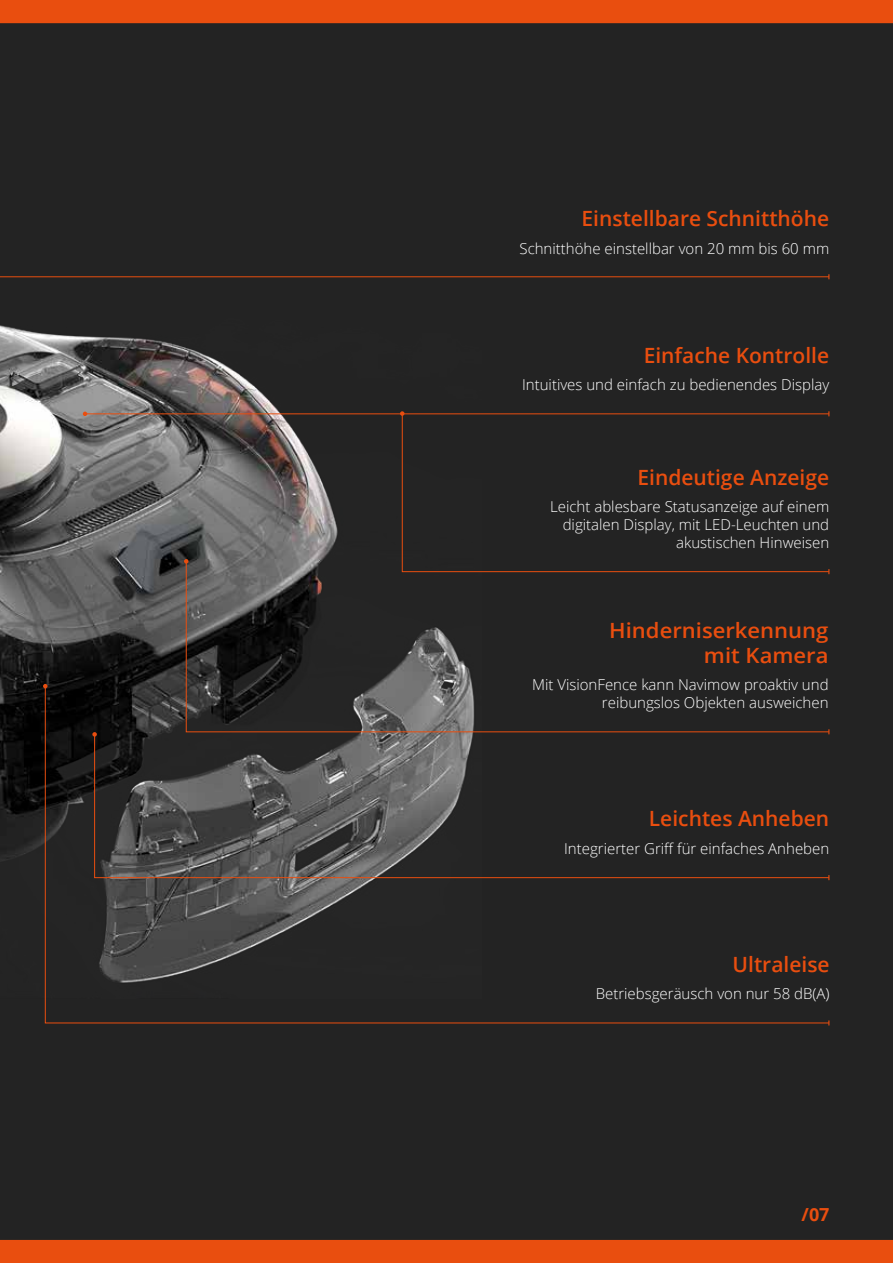
<style>
.page{position:relative;width:893px;height:1263px;background:#232323}
.page>*{position:absolute;margin:0;border:0;box-sizing:border-box;transform-origin:0 0}
.t1{font:600 21px "Open Sans";color:#e94e0f}
.t2{font:600 21px/25.2px "Open Sans";color:#e94e0f;text-align:right;scale:1.05 1}
.t3{font:700 18px "Open Sans";color:#e94e0f}
.t4{font:300 15px/18px "Open Sans";color:#fff;text-align:right}
</style>
<div class="page">
<img style="left:0;top:350px;width:405px;height:648px">
<hr style="left:85px;top:414px;width:744px;height:1px;background:#e94e0f">
<svg style="left:83px;top:412px;width:4px;height:4px"></svg>
<svg style="left:402px;top:413px;width:427px;height:148px"></svg>
<svg style="left:400px;top:411px;width:4px;height:5px"></svg>
<svg style="left:45px;top:686px;width:784px;height:337px"></svg>
<svg style="left:43px;top:684px;width:5px;height:4px"></svg>
<svg style="left:186px;top:561px;width:643px;height:171px"></svg>
<svg style="left:184px;top:559px;width:4px;height:5px"></svg>
<svg style="left:0;top:276px;width:829px;height:74px"></svg>
<div style="left:0;top:0;width:893px;height:23px;background:#e94e0f"></div>
<div style="left:0;top:1240px;width:893px;height:23px;background:#e94e0f"></div>
<h1 class="t1" style="left:582px;top:204px;width:249px">Einstellbare Schnitthöhe</h1>
<p class="t4" style="left:519px;top:239px;width:311px">Schnitthöhe einstellbar von 20 mm bis 60 mm</p>
<h1 class="t1" style="left:644px;top:341px;width:187px">Einfache Kontrolle</h1>
<p class="t4" style="left:522px;top:375px;width:309px">Intuitives und einfach zu bedienendes Display</p>
<h1 class="t1" style="left:637px;top:463px;width:193px">Eindeutige Anzeige</h1>
<p class="t4" style="left:550px;top:497px;width:281px">Leicht ablesbare Statusanzeige auf einem digitalen Display, mit LED-Leuchten und akustischen Hinweisen</p>
<h1 class="t2" style="left:609px;top:617px;width:210px">Hinderniserkennung mit Kamera</h1>
<p class="t4" style="left:532px;top:676px;width:298px">Mit VisionFence kann Navimow proaktiv und reibungslos Objekten ausweichen</p>
<h1 class="t1" style="left:649px;top:804px;width:182px">Leichtes Anheben</h1>
<p class="t4" style="left:564px;top:839px;width:267px">Integrierter Griff für einfaches Anheben</p>
<h1 class="t1" style="left:733px;top:950px;width:99px">Ultraleise</h1>
<p class="t4" style="left:596px;top:984px;width:236px">Betriebsgeräusch von nur 58 dB(A)</p>
<p class="t3" style="left:801px;top:1202px;width:29px">/07</p>
</div>
